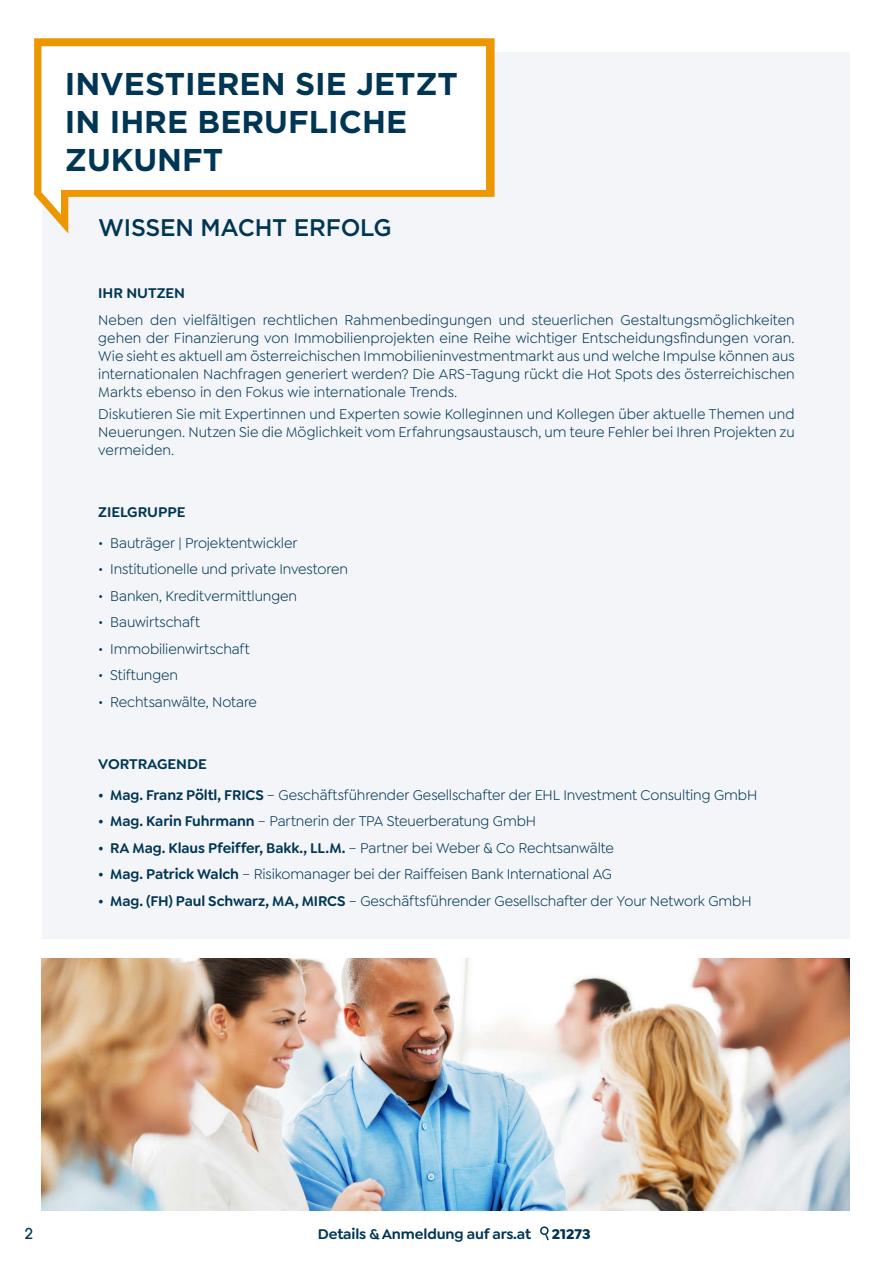
<style>
.page{position:relative;width:893px;height:1263px;background:#fff}
.page>*{position:absolute;margin:0;border:0;box-sizing:border-box;transform-origin:0 0}
.t1{font:700 31.5px/37.8px "Gotham";color:#003654}
.t2{font:500 24px "Gotham";letter-spacing:-.01em;color:#003654}
.t3{font:15px/18px "Goldplay";letter-spacing:-.005em;color:#003654;text-align:justify}
.t4{font:600 15px "Goldplay";letter-spacing:-.005em;color:#003654}
.t5{font:700 15px "Goldplay";letter-spacing:-.01em;color:#003654}
.t6{font:500 15px "ITC Avant Garde Std";color:#003654}
.s1{font-weight:600}
.s2{font-weight:400}
</style>
<div class="page">
<img style="left:41px;top:959px;width:808px;height:251px">
<div style="left:43px;top:52px;width:807px;height:886px;background:#f3f5f8"></div>
<svg style="left:540px;top:1226px;width:9px;height:15px"></svg>
<svg style="left:34px;top:38px;width:461px;height:196px;fill:#fff"></svg>
<h1 class="t1" style="left:65px;top:65px;width:395px">INVESTIEREN SIE JETZT<br>IN IHRE BERUFLICHE<br>ZUKUNFT</h1>
<h2 class="t2" style="left:98px;top:212px;width:295px">WISSEN MACHT ERFOLG</h2>
<p class="t4" style="left:98px;top:284px;width:88px">IHR NUTZEN</p>
<p class="t3" style="left:98px;top:311px;width:698px">Neben den vielfältigen rechtlichen Rahmenbedingungen und steuerlichen Gestaltungsmöglichkeiten gehen der Finanzierung von Immobilienprojekten eine Reihe wichtiger Entscheidungsfindungen voran.<br>Wie sieht es aktuell am österreichischen Immobilieninvestmentmarkt aus und welche Impulse können aus internationalen Nachfragen generiert werden? Die ARS-Tagung rückt die Hot Spots des österreichischen Markts ebenso in den Fokus wie internationale Trends.</p>
<p class="t3" style="left:98px;top:405px;width:698px">Diskutieren Sie mit Expertinnen und Experten sowie Kolleginnen und Kollegen über aktuelle Themen und Neuerungen. Nutzen Sie die Möglichkeit vom Erfahrungsaustausch, um teure Fehler bei Ihren Projekten zu vermeiden.</p>
<p class="t4" style="left:98px;top:503px;width:89px">ZIELGRUPPE</p>
<p class="t3" style="left:98px;top:534px;width:201px">• Bauträger | Projektentwickler</p>
<p class="t3" style="left:98px;top:560px;width:251px">• Institutionelle und private Investoren</p>
<p class="t3" style="left:98px;top:587px;width:200px">• Banken, Kreditvermittlungen</p>
<p class="t3" style="left:98px;top:613px;width:103px">• Bauwirtschaft</p>
<p class="t3" style="left:98px;top:640px;width:153px">• Immobilienwirtschaft</p>
<p class="t3" style="left:98px;top:666px;width:81px">• Stiftungen</p>
<p class="t3" style="left:98px;top:693px;width:160px">• Rechtsanwälte, Notare</p>
<p class="t4" style="left:98px;top:754px;width:110px">VORTRAGENDE</p>
<p class="t3" style="left:98px;top:785px;width:661px"><span class="s1">• Mag. Franz Pöltl, FRICS</span> – Geschäftsführender Gesellschafter der EHL Investment Consulting GmbH</p>
<p class="t3" style="left:98px;top:812px;width:439px"><span class="s1">• Mag. Karin Fuhrmann</span> – Partnerin der TPA Steuerberatung GmbH</p>
<p class="t4" style="left:98px;top:838px;width:517px">• RA Mag. Klaus Pfeiffer, Bakk., LL.M. <span class="s2">– Partner bei Weber &amp; Co Rechtsanwälte</span></p>
<p class="t3" style="left:98px;top:865px;width:515px"><span class="s1">• Mag. Patrick Walch</span> – Risikomanager bei der Raiffeisen Bank International AG</p>
<p class="t3" style="left:98px;top:891px;width:655px"><span class="s1">• Mag. (FH) Paul Schwarz, MA, MIRCS</span> – Geschäftsführender Gesellschafter der Your Network GmbH</p>
<p class="t6" style="left:25px;top:1224px;width:10px">2</p>
<p class="t4" style="left:318px;top:1224px;width:215px">Details &amp; Anmeldung auf ars.at</p>
<p class="t5" style="left:552px;top:1224px;width:40px">21273</p>
</div>
